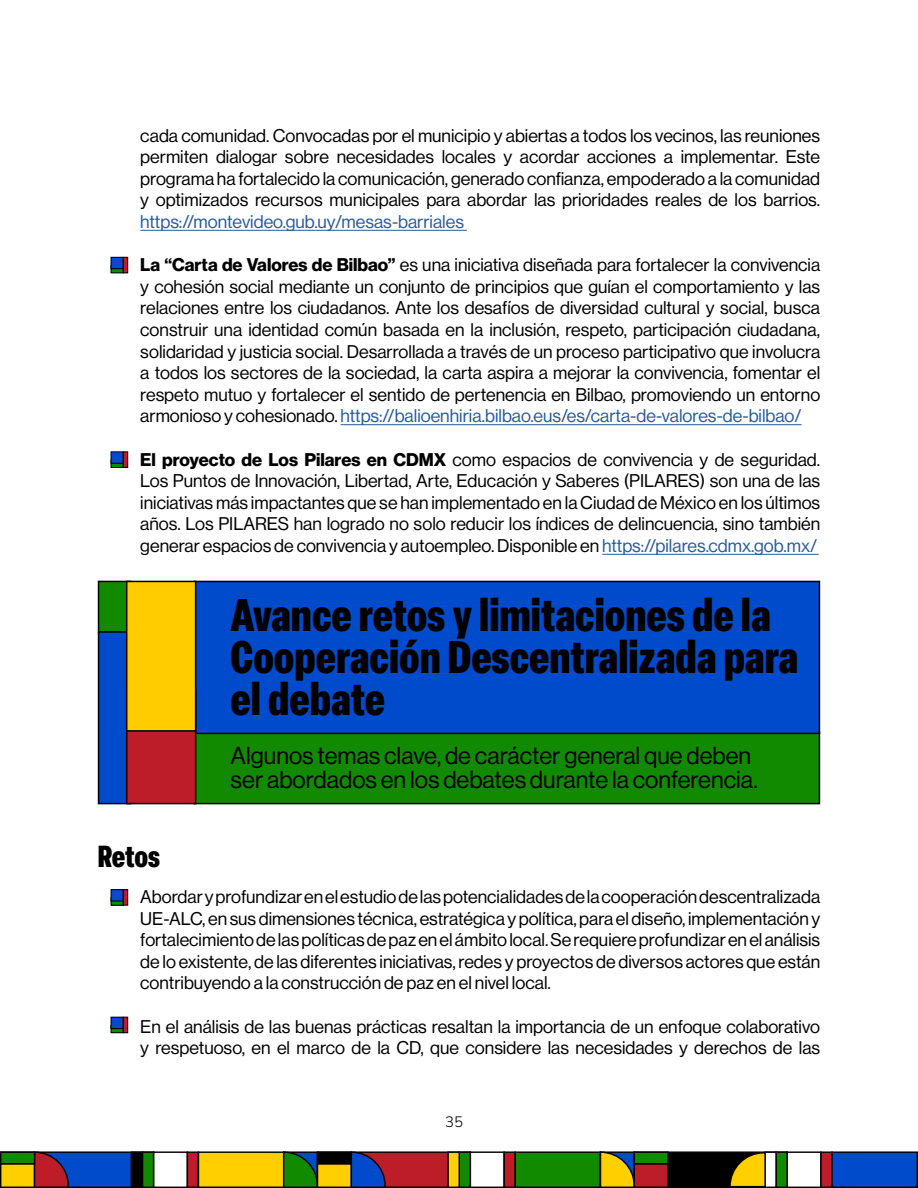
<style>
.page{position:relative;width:918px;height:1188px;background:#fff}
.page>*{position:absolute;margin:0;border:0;box-sizing:border-box;transform-origin:0 0}
.t1{font:900 condensed 45px/42px "Elza";color:#000}
.t2{font:900 condensed 30px "Elza";letter-spacing:-.01em;color:#000}
.t3{font:24px/24px "N Haas Grotesk DS Pro 55 Rg";color:#000}
.t4{font:18px/21.6px "N Haas Grotesk DS Pro 55 Rg";color:#000;text-align:justify}
.t5{font:18px "N Haas Grotesk DS Pro 55 Rg";color:#275b9b}
.t6{font:200 15px "Nunito Sans 12 pt";color:#000}
.s1{font-family:"N Haas Grotesk DS Pro 75 Bd"}
.s2{color:#275b9b}
</style>
<div class="page">
<div style="left:0;top:1151px;width:154px;height:37px;background:#004acc;border:1px solid #000"></div>
<div style="left:153px;top:1151px;width:35px;height:37px;background:#fff;border:1px solid #000"></div>
<div style="left:187px;top:1151px;width:12px;height:37px;background:#bd1c29;border:1px solid #000"></div>
<div style="left:142px;top:1151px;width:12px;height:37px;background:#128a00;border:1px solid #000"></div>
<div style="left:131px;top:1151px;width:12px;height:37px;background:#000"></div>
<div style="left:198px;top:1151px;width:86px;height:37px;background:#ffcf00;border:1px solid #000"></div>
<svg style="left:282px;top:1151px;width:35px;height:37px"></svg>
<div style="left:0;top:1163px;width:35px;height:25px;background:#ffcf00;border:1px solid #000"></div>
<svg style="left:33px;top:1151px;width:37px;height:37px"></svg>
<div style="left:0;top:1151px;width:35px;height:13px;background:#128a00;border:1px solid #000"></div>
<div style="left:317px;top:1151px;width:154px;height:37px;background:#bd1c29;border:1px solid #000"></div>
<div style="left:470px;top:1151px;width:35px;height:37px;background:#fff;border:1px solid #000"></div>
<div style="left:503px;top:1151px;width:13px;height:37px;background:#bd1c29;border:1px solid #000"></div>
<div style="left:459px;top:1151px;width:12px;height:37px;background:#128a00;border:1px solid #000"></div>
<div style="left:447px;top:1151px;width:13px;height:37px;background:#ffcf00;border:1px solid #000"></div>
<div style="left:515px;top:1151px;width:86px;height:37px;background:#128a00;border:1px solid #000"></div>
<svg style="left:599px;top:1151px;width:35px;height:37px"></svg>
<div style="left:317px;top:1163px;width:35px;height:25px;background:#ffcf00;border:1px solid #000"></div>
<svg style="left:350px;top:1151px;width:37px;height:37px"></svg>
<div style="left:317px;top:1151px;width:35px;height:13px;background:#000;border:1px solid #000"></div>
<div style="left:634px;top:1151px;width:154px;height:37px;background:#000;border:1px solid #000"></div>
<div style="left:786px;top:1151px;width:36px;height:37px;background:#fff;border:1px solid #000"></div>
<div style="left:820px;top:1151px;width:13px;height:37px;background:#bd1c29;border:1px solid #000"></div>
<div style="left:775px;top:1151px;width:13px;height:37px;background:#128a00;border:1px solid #000"></div>
<div style="left:764px;top:1151px;width:13px;height:37px;background:#fff;border:1px solid #000"></div>
<div style="left:831px;top:1151px;width:87px;height:37px;background:#004acc;border:1px solid #000"></div>
<div style="left:634px;top:1163px;width:35px;height:25px;background:#bd1c29;border:1px solid #000"></div>
<svg style="left:729px;top:1151px;width:38px;height:37px"></svg>
<div style="left:634px;top:1151px;width:35px;height:13px;background:#128a00;border:1px solid #000"></div>
<hr style="left:140px;top:230px;width:327px;height:1px;background:#275b9b">
<hr style="left:341px;top:424px;width:461px;height:1px;background:#275b9b">
<hr style="left:602px;top:554px;width:217px;height:1px;background:#275b9b">
<svg style="left:113px;top:269px;width:9px;height:2px"></svg>
<div style="left:111px;top:265px;width:13px;height:8px;border:1px solid #000"></div>
<div style="left:111px;top:257px;width:12px;height:12px;background:#004acc"></div>
<div style="left:111px;top:257px;width:13px;height:12px;border:1px solid #000"></div>
<div style="left:123px;top:257px;width:5px;height:16px;background:#bd1c29"></div>
<div style="left:123px;top:257px;width:5px;height:16px;border:1px solid #000"></div>
<div style="left:111px;top:898px;width:12px;height:7px;background:#128a00"></div>
<div style="left:111px;top:897px;width:13px;height:9px;border:1px solid #000"></div>
<div style="left:111px;top:890px;width:12px;height:11px;background:#004acc"></div>
<div style="left:111px;top:889px;width:13px;height:13px;border:1px solid #000"></div>
<div style="left:123px;top:890px;width:5px;height:15px;background:#bd1c29"></div>
<div style="left:123px;top:889px;width:5px;height:17px;border:1px solid #000"></div>
<div style="left:111px;top:1025px;width:12px;height:8px;background:#118200"></div>
<div style="left:111px;top:1025px;width:13px;height:8px;border:1px solid #000"></div>
<div style="left:111px;top:1017px;width:12px;height:12px;background:#004acc"></div>
<div style="left:111px;top:1017px;width:13px;height:12px;border:1px solid #000"></div>
<div style="left:123px;top:1017px;width:5px;height:16px;background:#bd1c29"></div>
<div style="left:123px;top:1017px;width:5px;height:16px;border:1px solid #000"></div>
<div style="left:111px;top:460px;width:12px;height:7px;background:#128a00"></div>
<div style="left:111px;top:460px;width:13px;height:8px;border:1px solid #000"></div>
<div style="left:111px;top:452px;width:12px;height:11px;background:#004acc"></div>
<div style="left:111px;top:451px;width:13px;height:13px;border:1px solid #000"></div>
<div style="left:123px;top:452px;width:5px;height:15px;background:#bd1c29"></div>
<div style="left:123px;top:451px;width:5px;height:17px;border:1px solid #000"></div>
<div style="left:194px;top:732px;width:625px;height:72px;background:#128a00"></div>
<div style="left:194px;top:732px;width:626px;height:72px;border:2px solid #000"></div>
<div style="left:194px;top:581px;width:625px;height:152px;background:#004acc"></div>
<div style="left:194px;top:581px;width:626px;height:153px;border:2px solid #000"></div>
<div style="left:99px;top:581px;width:32px;height:51px;background:#128a00"></div>
<div style="left:98px;top:581px;width:33px;height:52px;border:2px solid #000"></div>
<div style="left:99px;top:632px;width:32px;height:172px;background:#004acc"></div>
<div style="left:98px;top:631px;width:33px;height:173px;border:2px solid #000"></div>
<div style="left:127px;top:690px;width:69px;height:114px;background:#bd1c29"></div>
<div style="left:126px;top:689px;width:70px;height:115px;border:2px solid #000"></div>
<div style="left:127px;top:581px;width:69px;height:150px;background:#fc0"></div>
<div style="left:126px;top:581px;width:70px;height:151px;border:2px solid #000"></div>
<p class="t4" style="left:140px;top:125px;width:681px">cada comunidad. Convocadas por el municipio y abiertas a todos los vecinos, las reuniones permiten dialogar sobre necesidades locales y acordar acciones a implementar. Este programa ha fortalecido la comunicación, generado confianza, empoderado a la comunidad y optimizados recursos municipales para abordar las prioridades reales de los barrios.</p>
<p class="t5" style="left:140px;top:211px;width:325px">https://montevideo.gub.uy/mesas-barriales</p>
<p class="t4" style="left:140px;top:254px;width:681px"><span class="s1">La “Carta de Valores de Bilbao”</span> es una iniciativa diseñada para fortalecer la convivencia y cohesión social mediante un conjunto de principios que guían el comportamiento y las relaciones entre los ciudadanos. Ante los desafíos de diversidad cultural y social, busca construir una identidad común basada en la inclusión, respeto, participación ciudadana, solidaridad y justicia social. Desarrollada a través de un proceso participativo que involucra a todos los sectores de la sociedad, la carta aspira a mejorar la convivencia, fomentar el respeto mutuo y fortalecer el sentido de pertenencia en Bilbao, promoviendo un entorno armonioso y cohesionado. <span class="s2">https://balioenhiria.bilbao.eus/es/carta-de-valores-de-bilbao/</span></p>
<p class="t4" style="left:140px;top:449px;width:681px"><span class="s1">El proyecto de Los Pilares en CDMX</span> como espacios de convivencia y de seguridad.<br>Los Puntos de Innovación, Libertad, Arte, Educación y Saberes (PILARES) son una de las iniciativas más impactantes que se han implementado en la Ciudad de México en los últimos años. Los PILARES han logrado no solo reducir los índices de delincuencia, sino también generar espacios de convivencia y autoempleo. Disponible en <span class="s2">https://pilares.cdmx.gob.mx/</span></p>
<h2 class="t2" style="left:98px;top:835px;width:64px">Retos</h2>
<h1 class="t1" style="left:231px;top:592px;width:569px">Avance retos y limitaciones de la<br>Cooperación Descentralizada para el debate</h1>
<h3 class="t3" style="left:231px;top:743px;width:529px">Algunos temas clave, de carácter general que deben ser abordados en los debates durante la conferencia.</h3>
<p class="t4" style="left:140px;top:886px;width:681px">Abordar y profundizar en el estudio de las potencialidades de la cooperación descentralizada UE-ALC, en sus dimensiones técnica, estratégica y política, para el diseño, implementación y fortalecimiento de las políticas de paz en el ámbito local. Se requiere profundizar en el análisis de lo existente, de las diferentes iniciativas, redes y proyectos de diversos actores que están contribuyendo a la construcción de paz en el nivel local.</p>
<p class="t4" style="left:140px;top:1016px;width:681px">En el análisis de las buenas prácticas resaltan la importancia de un enfoque colaborativo y respetuoso, en el marco de la CD, que considere las necesidades y derechos de las</p>
<p class="t6" style="left:445px;top:1111px;width:19px">35</p>
</div>
